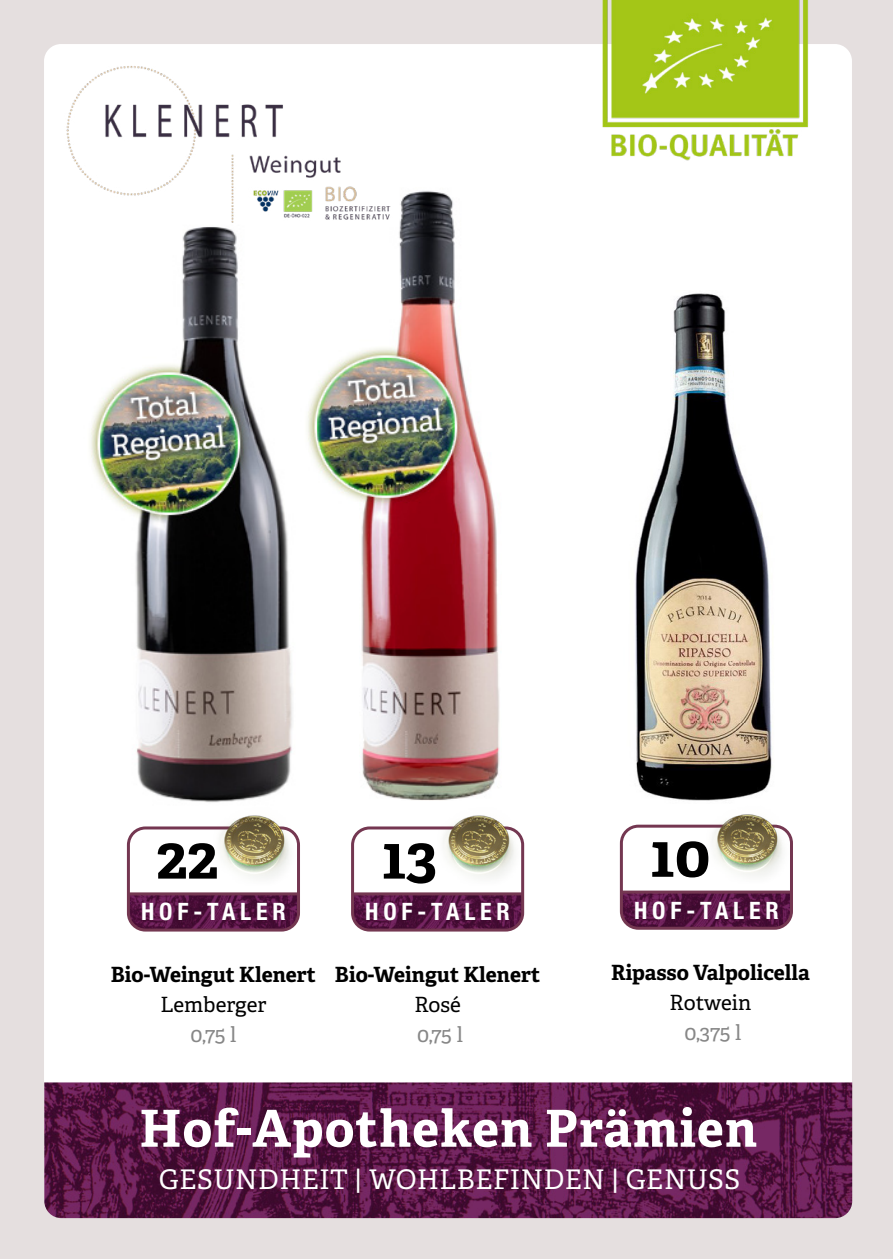
<style>
.page{position:relative;width:893px;height:1259px;background:#e5dfdf}
.page>*{position:absolute;margin:0;border:0;box-sizing:border-box;transform-origin:0 0}
.t1{font:700 60px "Adelle";color:#000}
.t2{font:700 51px "Adelle";letter-spacing:.025em;color:#fff}
.t3{font:27px "Adelle";letter-spacing:.02em;color:#fff}
.t4{font:700 condensed 24px "Helvetica Neue LT Pro";letter-spacing:.2em;color:#fff}
.t5{font:700 21px "Adelle";color:#000}
.t6{font:21px "Adelle";color:#000}
.t7{font:21px "Adelle";letter-spacing:-.02em;color:#878787}
</style>
<div class="page">
<hr style="left:0;top:0;width:1px;height:1259px;background:#ccc0c0">
<div style="left:44px;top:44px;width:808px;height:1174px;background:#fff;border-radius:17px"></div>
<img style="left:44px;top:1082px;width:808px;height:136px">
<img style="left:90px;top:239px;width:203px;height:564px">
<img style="left:602px;top:0;width:206px;height:161px">
<img style="left:307px;top:191px;width:193px;height:610px">
<img style="left:128px;top:830px;width:169px;height:100px">
<div style="left:127px;top:826px;width:173px;height:105px;border:3px solid #743751;border-radius:17px"></div>
<hr style="left:129px;top:892px;width:170px;height:3px;background:#743751">
<img style="left:203px;top:815px;width:96px;height:76px">
<img style="left:354px;top:830px;width:169px;height:100px">
<div style="left:351px;top:826px;width:173px;height:105px;border:3px solid #743751;border-radius:17px"></div>
<hr style="left:353px;top:892px;width:170px;height:3px;background:#743751">
<img style="left:427px;top:815px;width:96px;height:76px">
<img style="left:66px;top:66px;width:332px;height:173px">
<img style="left:621px;top:828px;width:169px;height:100px">
<div style="left:620px;top:824px;width:173px;height:105px;border:3px solid #743751;border-radius:17px"></div>
<hr style="left:622px;top:890px;width:170px;height:3px;background:#743751">
<img style="left:696px;top:814px;width:96px;height:76px">
<img style="left:635px;top:293px;width:137px;height:508px">
<h1 class="t1" style="left:156px;top:819px;width:64px">22</h1>
<h1 class="t1" style="left:382px;top:819px;width:57px">13</h1>
<h1 class="t1" style="left:650px;top:817px;width:62px">10</h1>
<p class="t4" style="left:141px;top:897px;width:146px">HOF-TALER</p>
<p class="t4" style="left:365px;top:897px;width:146px">HOF-TALER</p>
<p class="t4" style="left:634px;top:895px;width:146px">HOF-TALER</p>
<p class="t5" style="left:111px;top:961px;width:207px">Bio-Weingut Klenert</p>
<p class="t6" style="left:160px;top:992px;width:108px">Lemberger</p>
<p class="t7" style="left:190px;top:1022px;width:47px">0,75 l</p>
<p class="t5" style="left:335px;top:961px;width:207px">Bio-Weingut Klenert</p>
<p class="t6" style="left:414px;top:992px;width:48px">Rosé</p>
<p class="t7" style="left:417px;top:1022px;width:47px">0,75 l</p>
<p class="t5" style="left:611px;top:959px;width:200px">Ripasso Valpolicella</p>
<p class="t6" style="left:670px;top:990px;width:83px">Rotwein</p>
<p class="t7" style="left:684px;top:1020px;width:58px">0,375 l</p>
<h2 class="t2" style="left:140px;top:1096px;width:619px">Hof-Apotheken Prämien</h2>
<p class="t3" style="left:159px;top:1163px;width:583px">GESUNDHEIT | WOHLBEFINDEN | GENUSS</p>
</div>
